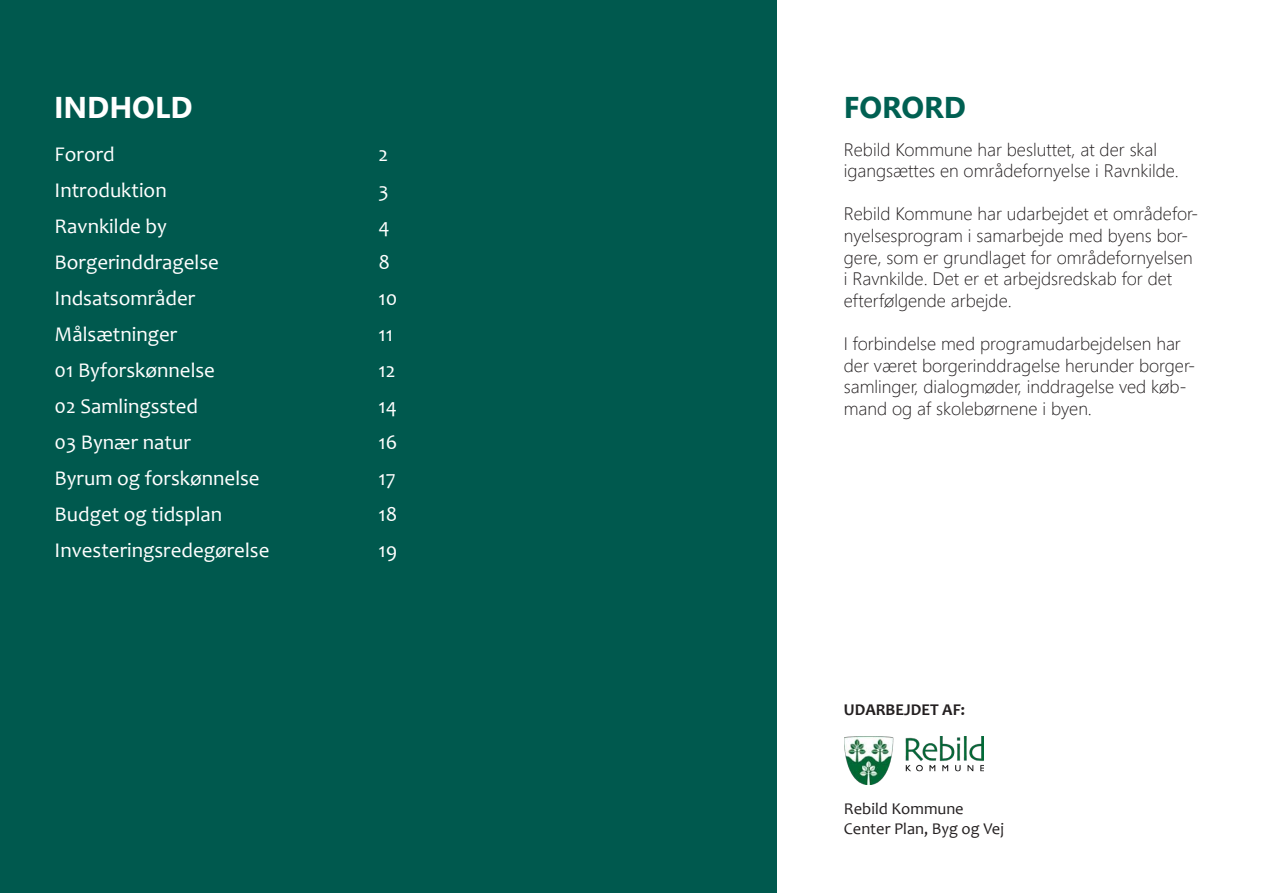
<style>
.page{position:relative;width:1263px;height:893px;background:#fff}
.page>*{position:absolute;margin:0;border:0;box-sizing:border-box;transform-origin:0 0}
.Overskrift{font:700 30px "Segoe UI";color:#fff}
.Overskrift-2{font:700 30px "Segoe UI";color:#006052}
.Billedetekst{font:21px "Candara";color:#fff}
.Overskrift-3{font:21px "Candara";color:#fff}
.t1{font:300 18px/21.6px "Segoe UI";color:#231f20}
.t2{font:16.5px "Candara";color:#231f20}
.t3{font:700 16.5px "Candara";color:#231f20}
</style>
<div class="page">
<div style="left:0;top:0;width:776px;height:893px;background:#00594e"></div>
<img style="left:845px;top:736px;width:139px;height:49px">
<p class="Overskrift" style="left:54px;top:79px;width:140px">INDHOLD</p>
<p class="Billedetekst" style="left:55px;top:141px;width:62px">Forord</p>
<p class="Billedetekst" style="left:379px;top:141px;width:11px">2</p>
<p class="Billedetekst" style="left:55px;top:177px;width:114px">Introduktion</p>
<p class="Billedetekst" style="left:379px;top:177px;width:12px">3</p>
<p class="Billedetekst" style="left:55px;top:213px;width:114px">Ravnkilde by</p>
<p class="Billedetekst" style="left:379px;top:213px;width:13px">4</p>
<p class="Billedetekst" style="left:55px;top:249px;width:166px">Borgerinddragelse</p>
<p class="Billedetekst" style="left:379px;top:249px;width:13px">8</p>
<p class="Billedetekst" style="left:55px;top:285px;width:142px">Indsatsområder</p>
<p class="Billedetekst" style="left:379px;top:285px;width:20px">10</p>
<p class="Billedetekst" style="left:55px;top:321px;width:124px">Målsætninger</p>
<p class="Billedetekst" style="left:379px;top:321px;width:16px">11</p>
<p class="Billedetekst" style="left:55px;top:357px;width:162px">01 Byforskønnelse</p>
<p class="Billedetekst" style="left:379px;top:357px;width:19px">12</p>
<p class="Billedetekst" style="left:55px;top:393px;width:145px">02 Samlingssted</p>
<p class="Billedetekst" style="left:379px;top:393px;width:20px">14</p>
<p class="Overskrift-3" style="left:55px;top:429px;width:138px">03 Bynær natur</p>
<p class="Overskrift-3" style="left:379px;top:429px;width:20px">16</p>
<p class="Overskrift-3" style="left:55px;top:465px;width:207px">Byrum og forskønnelse</p>
<p class="Overskrift-3" style="left:379px;top:465px;width:19px">17</p>
<p class="Overskrift-3" style="left:55px;top:501px;width:169px">Budget og tidsplan</p>
<p class="Overskrift-3" style="left:379px;top:501px;width:20px">18</p>
<p class="Overskrift-3" style="left:55px;top:537px;width:216px">Investeringsredegørelse</p>
<p class="Overskrift-3" style="left:379px;top:537px;width:20px">19</p>
<p class="Overskrift-2" style="left:844px;top:79px;width:124px">FORORD</p>
<p class="t1" style="left:844px;top:137px;width:337px">Rebild Kommune har besluttet, at der skal igangsættes en områdefornyelse i Ravnkilde.</p>
<p class="t1" style="left:844px;top:201px;width:356px">Rebild Kommune har udarbejdet et områdefor&shy;nyelsesprogram i samarbejde med byens bor&shy;gere, som er grundlaget for områdefornyelsen i Ravnkilde. Det er et arbejdsredskab for det efterfølgende arbejde.</p>
<p class="t1" style="left:844px;top:331px;width:353px">I forbindelse med programudarbejdelsen har der været borgerinddragelse herunder borger&shy;samlinger, dialogmøder, inddragelse ved køb&shy;mand og af skolebørnene i byen.</p>
<p class="t3" style="left:844px;top:699px;width:123px">UDARBEJDET AF:</p>
<p class="t2" style="left:844px;top:798px;width:121px">Rebild Kommune</p>
<p class="t2" style="left:844px;top:818px;width:162px">Center Plan, Byg og Vej</p>
</div>
